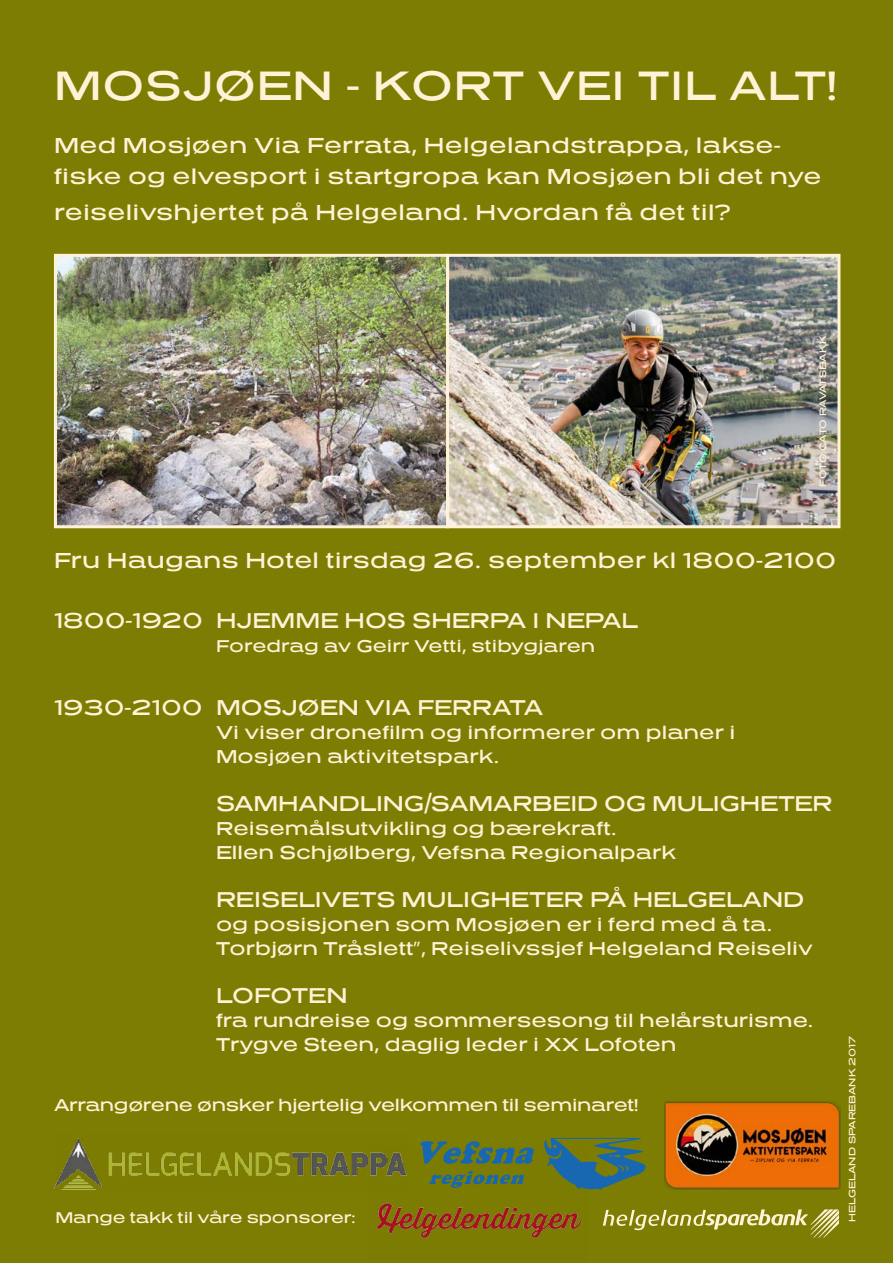
<style>
.page{position:relative;width:893px;height:1263px;background:#7d7d03}
.page>*{position:absolute;margin:0;border:0;box-sizing:border-box;transform-origin:0 0}
.t1{font:39.75px "Presicav Rg";letter-spacing:.02em;color:#fff3d7}
.t2{font:21px/31.5px "Presicav Rg";letter-spacing:.01em;color:#fff3d7}
.t3{font:20.7px "Presicav Rg";color:#fff3d7}
.t4{font:18px/24px "Presicav Rg";color:#fff3d7}
.t5{font:16.5px "Presicav Rg";letter-spacing:-.02em;color:#fff3d7}
.t6{font:16.5px "Presicav Rg";color:#fff3d7}
.t7{font:15px "Presicav Rg";letter-spacing:-.01em;color:#fff3d7}
.t8{font:9px "Presicav Rg";color:#fff3d7}
.t9{font:9px "Presicav Rg";letter-spacing:-.02em;color:#fff3d7}
</style>
<div class="page">
<svg style="left:603px;top:1209px;width:236px;height:28px"></svg>
<img style="left:54px;top:1138px;width:315px;height:52px">
<img style="left:664px;top:1101px;width:176px;height:89px">
<img style="left:58px;top:258px;width:778px;height:266px">
<div style="left:54px;top:254px;width:395px;height:274px;border:3px solid #fff3d7"></div>
<img style="left:370px;top:1152px;width:212px;height:86px">
<svg style="left:544px;top:1137px;width:102px;height:53px"></svg>
<svg style="left:420px;top:1141px;width:114px;height:48px"></svg>
<div style="left:446px;top:254px;width:394px;height:274px;border:3px solid #fff3d7"></div>
<h1 class="t1" style="left:54px;top:59px;width:785px">MOSJØEN - KORT VEI TIL ALT!</h1>
<p class="t2" style="left:54px;top:129px;width:769px">Med Mosjøen Via Ferrata, Helgelandstrappa, lakse&shy;fiske og elvesport i startgropa kan Mosjøen bli det nye</p>
<p class="t2" style="left:54px;top:196px;width:678px">reiselivshjertet på Helgeland. Hvordan få det til?</p>
<p class="t9" style="left:817px;top:486px;width:153px;rotate:-90deg">FOTO:CATO RAVATSBAKK</p>
<p class="t2" style="left:54px;top:544px;width:784px">Fru Haugans Hotel tirsdag 26. september kl 1800-2100</p>
<p class="t3" style="left:54px;top:607px;width:585px">1800-1920 HJEMME HOS SHERPA I NEPAL</p>
<p class="t6" style="left:216px;top:635px;width:381px">Foredrag av Geirr Vetti, stibygjaren</p>
<p class="t3" style="left:54px;top:694px;width:491px">1930-2100 MOSJØEN VIA FERRATA</p>
<p class="t4" style="left:216px;top:720px;width:521px">Vi viser dronefilm og informerer om planer i<br>Mosjøen aktivitetspark.</p>
<p class="t3" style="left:216px;top:790px;width:618px">SAMHANDLING/SAMARBEID OG MULIGHETER</p>
<p class="t4" style="left:216px;top:816px;width:461px">Reisemålsutvikling og bærekraft.<br>Ellen Schjølberg, Vefsna Regionalpark</p>
<p class="t3" style="left:216px;top:886px;width:590px">REISELIVETS MULIGHETER PÅ HELGELAND</p>
<p class="t4" style="left:216px;top:912px;width:598px">og posisjonen som Mosjøen er i ferd med å ta.<br>Torbjørn Tråslett”, Reiselivssjef Helgeland Reiseliv</p>
<p class="t3" style="left:216px;top:982px;width:133px">LOFOTEN</p>
<p class="t4" style="left:216px;top:1008px;width:599px">fra rundreise og sommersesong til helårsturisme.<br>Trygve Steen, daglig leder i XX Lofoten</p>
<p class="t5" style="left:54px;top:1093px;width:586px">Arrangørene ønsker hjertelig velkommen til seminaret!</p>
<p class="t7" style="left:55px;top:1207px;width:302px">Mange takk til våre sponsorer:</p>
<p class="t8" style="left:846px;top:1222px;width:187px;rotate:-90deg">HELGELAND SPAREBANK 2017</p>
</div>
